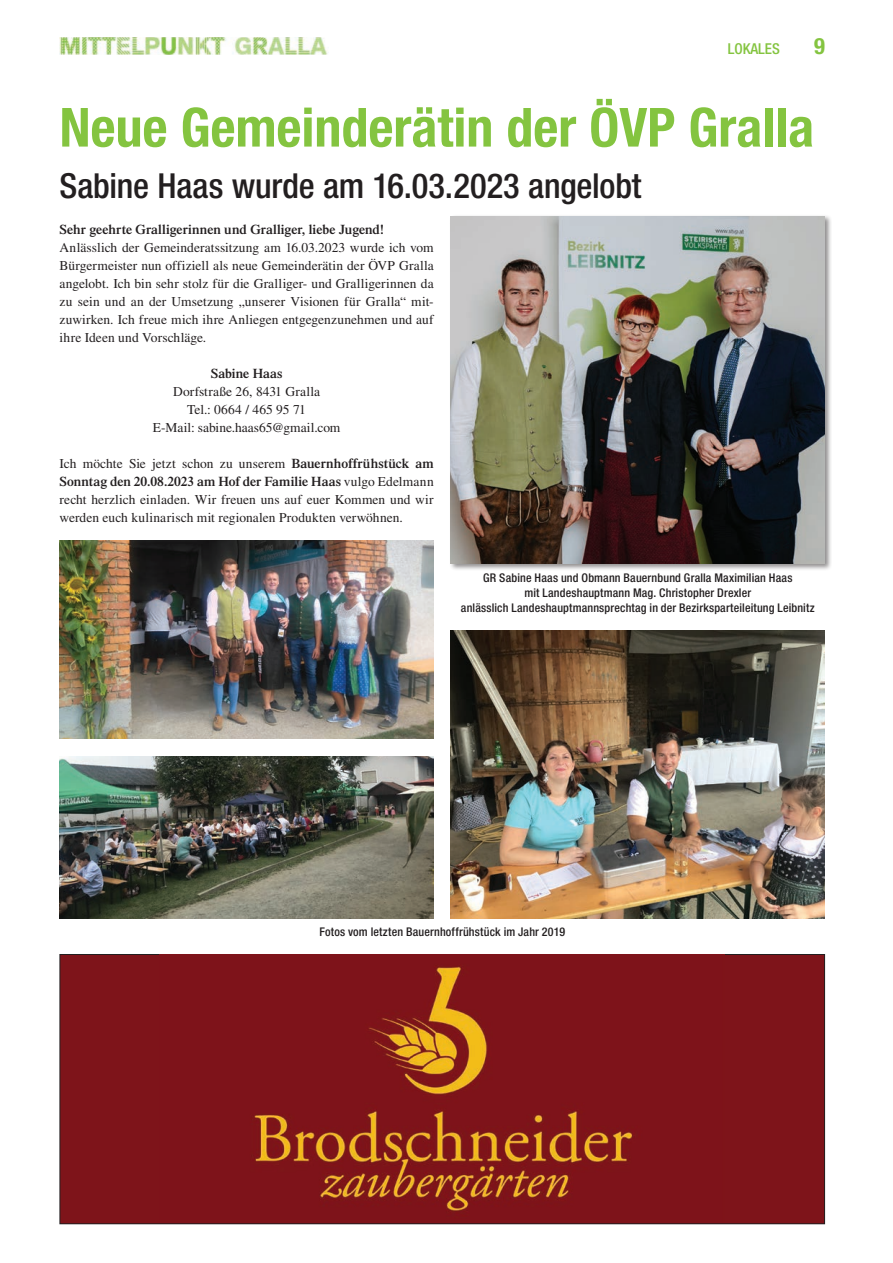
<style>
.page{position:relative;width:893px;height:1263px;background:#fff}
.page>*{position:absolute;margin:0;border:0;box-sizing:border-box;transform-origin:0 0}
.t1{font:700 condensed 54px "Helvetica Neue LT Std";color:#84c440}
.t2{font:500 condensed 34.5px "Helvetica Neue LT Std";letter-spacing:-.005em;color:#231f20}
.t3{font:700 condensed 22.5px "Helvetica Neue LT Std";color:#84c440}
.t4{font:500 condensed 15px "Helvetica Neue LT Std";color:#84c440}
.t5{font:13.5px/18px "Times LT Std";letter-spacing:.005em;color:#231f20;text-align:justify}
.t6{font:600 13.5px "Times LT Std";letter-spacing:.005em;color:#231f20}
.t7{font:500 condensed 12px/15px "Helvetica Neue LT Std";letter-spacing:.015em;color:#231f20;text-align:center}
.s1{font-weight:600}
</style>
<div class="page">
<img style="left:60px;top:37px;width:268px;height:17px">
<div style="left:60px;top:954px;width:765px;height:270px;background:#7e141a"></div>
<img style="left:254px;top:966px;width:379px;height:245px">
<div style="left:449px;top:214px;width:383px;height:357px;background:#231f20;opacity:.5"></div>
<img style="left:451px;top:216px;width:374px;height:347px">
<img style="left:60px;top:756px;width:374px;height:162px">
<img style="left:451px;top:630px;width:374px;height:288px">
<img style="left:60px;top:540px;width:374px;height:198px">
<p class="t4" style="left:728px;top:40px;width:54px">LOKALES</p>
<h3 class="t3" style="left:814px;top:32px;width:12px">9</h3>
<h1 class="t1" style="left:60px;top:95px;width:756px">Neue Gemeinderätin der ÖVP Gralla</h1>
<h2 class="t2" style="left:60px;top:165px;width:583px">Sabine Haas wurde am 16.03.2023 angelobt</h2>
<p class="t6" style="left:60px;top:221px;width:326px">Sehr geehrte Gralligerinnen und Gralliger, liebe Jugend!</p>
<p class="t5" style="left:60px;top:238px;width:376px">Anlässlich der Gemeinderatssitzung am 16.03.2023 wurde ich vom Bürgermeister nun offiziell als neue Gemeinderätin der ÖVP Gralla angelobt. Ich bin sehr stolz für die Gralliger- und Gralligerinnen da zu sein und an der Umsetzung „unserer Visionen für Gralla“ mit&shy;zuwirken. Ich freue mich ihre Anliegen entgegenzunehmen und auf ihre Ideen und Vorschläge.</p>
<p class="t6" style="left:211px;top:365px;width:73px">Sabine Haas</p>
<p class="t5" style="left:153px;top:382px;width:189px;text-align:center">Dorfstraße 26, 8431 Gralla<br>Tel.: 0664 / 465 95 71<br>E-Mail: sabine.haas65@gmail.com</p>
<p class="t5" style="left:60px;top:454px;width:376px">Ich möchte Sie jetzt schon zu unserem <span class="s1">Bauernhoffrühstück am Sonntag den 20.08.2023 am Hof der Familie Haas</span> vulgo Edelmann recht herzlich einladen. Wir freuen uns auf euer Kommen und wir werden euch kulinarisch mit regionalen Produkten verwöhnen.</p>
<p class="t7" style="left:461px;top:570px;width:355px">GR Sabine Haas und Obmann Bauernbund Gralla Maximilian Haas<br>mit Landeshauptmann Mag. Christopher Drexler<br>anlässlich Landeshauptmannsprechtag in der Bezirksparteileitung Leibnitz</p>
<p class="t7" style="left:319px;top:924px;width:247px">Fotos vom letzten Bauernhoffrühstück im Jahr 2019</p>
</div>
